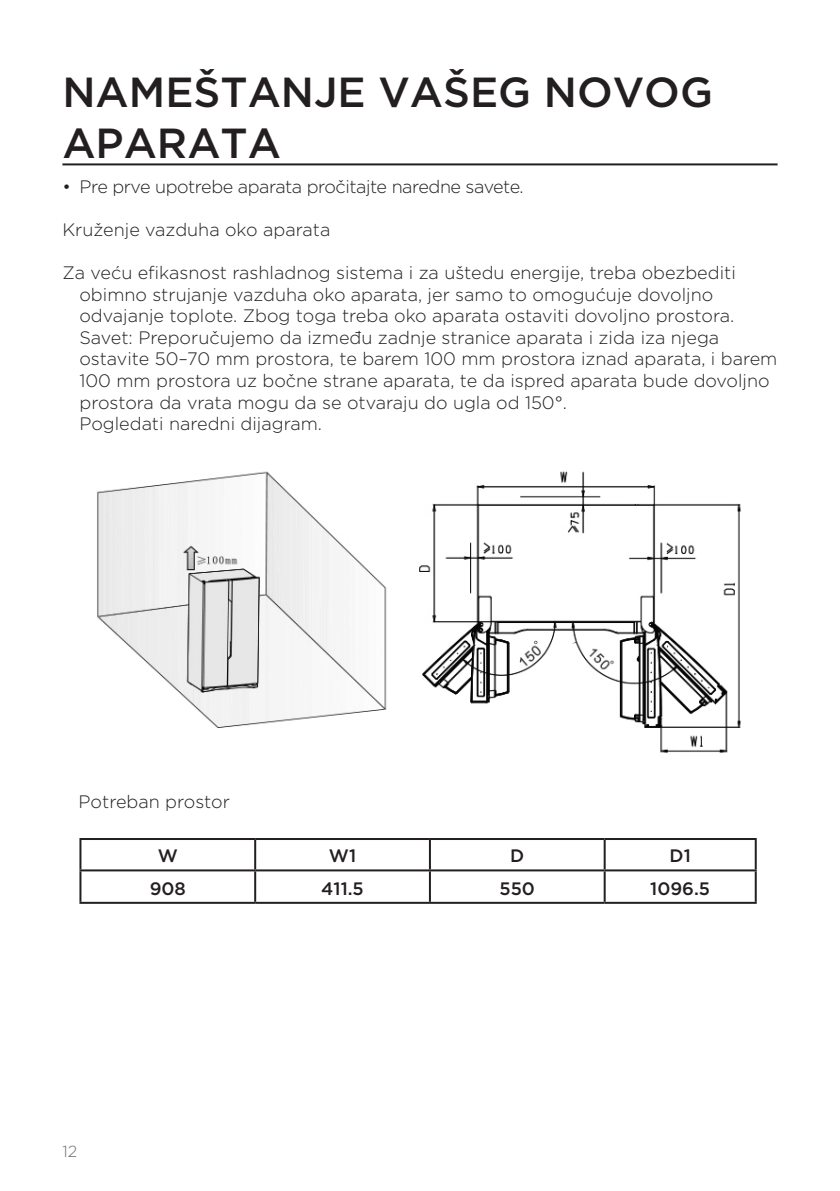
<style>
.page{position:relative;width:840px;height:1191px;background:#fff}
.page>*{position:absolute;margin:0;border:0;box-sizing:border-box;transform-origin:0 0}
.glavni_naslov{font:500 42px/50.4px "Gotham";color:#231f20}
.seznam{font:300 18px/21.6px "Gotham";color:#231f20}
.seznam-2{font:300 18px "Gotham";letter-spacing:-.025em;color:#231f20}
.podnaslov1-1{font:500 18px "Gotham";color:#231f20}
.t1{font:300 16px "Gotham";color:#6c6d70}
</style>
<div class="page">
<hr style="left:62px;top:163px;width:715px;height:2px;background:#231f20">
<img style="left:97px;top:471px;width:644px;height:282px">
<hr style="left:79px;top:838px;width:176px;height:2px;background:#231f20">
<hr style="left:79px;top:840px;width:2px;height:29px;background:#231f20">
<hr style="left:255px;top:838px;width:174px;height:2px;background:#231f20">
<hr style="left:254px;top:840px;width:2px;height:29px;background:#231f20">
<hr style="left:429px;top:838px;width:175px;height:2px;background:#231f20">
<hr style="left:428px;top:840px;width:2px;height:29px;background:#231f20">
<hr style="left:604px;top:838px;width:152px;height:2px;background:#231f20">
<hr style="left:603px;top:840px;width:2px;height:29px;background:#231f20">
<hr style="left:754px;top:840px;width:2px;height:29px;background:#231f20">
<hr style="left:79px;top:869px;width:176px;height:2px;background:#231f20">
<hr style="left:79px;top:871px;width:2px;height:31px;background:#231f20">
<hr style="left:255px;top:869px;width:174px;height:2px;background:#231f20">
<hr style="left:254px;top:871px;width:2px;height:31px;background:#231f20">
<hr style="left:429px;top:869px;width:175px;height:2px;background:#231f20">
<hr style="left:428px;top:871px;width:2px;height:31px;background:#231f20">
<hr style="left:604px;top:869px;width:152px;height:2px;background:#231f20">
<hr style="left:603px;top:871px;width:2px;height:31px;background:#231f20">
<hr style="left:754px;top:871px;width:2px;height:31px;background:#231f20">
<hr style="left:79px;top:902px;width:176px;height:2px;background:#231f20">
<hr style="left:255px;top:902px;width:174px;height:2px;background:#231f20">
<hr style="left:429px;top:902px;width:175px;height:2px;background:#231f20">
<hr style="left:604px;top:902px;width:152px;height:2px;background:#231f20">
<p class="glavni_naslov" style="left:62px;top:67px;width:651px">NAMEŠTANJE VAŠEG NOVOG<br>APARATA</p>
<p class="seznam-2" style="left:62px;top:175px;width:462px">• Pre prve upotrebe aparata pročitajte naredne savete.</p>
<p class="seznam" style="left:62px;top:218px;width:269px">Kruženje vazduha oko aparata</p>
<p class="seznam" style="left:79px;top:261px;width:699px;text-indent:-17px">Za veću efikasnost rashladnog sistema i za uštedu energije, treba obezbediti obimno strujanje vazduha oko aparata, jer samo to omogućuje dovoljno odvajanje toplote. Zbog toga treba oko aparata ostaviti dovoljno prostora.<br>Savet: Preporučujemo da između zadnje stranice aparata i zida iza njega ostavite 50–70 mm prostora, te barem 100 mm prostora iznad aparata, i barem 100 mm prostora uz bočne strane aparata, te da ispred aparata bude dovoljno prostora da vrata mogu da se otvaraju do ugla od 150°.</p>
<p class="seznam" style="left:79px;top:412px;width:244px">Pogledati naredni dijagram.</p>
<p class="seznam" style="left:79px;top:790px;width:153px">Potreban prostor</p>
<p class="podnaslov1-1" style="left:158px;top:844px;width:22px">W</p>
<p class="podnaslov1-1" style="left:329px;top:844px;width:29px">W1</p>
<p class="podnaslov1-1" style="left:510px;top:844px;width:16px">D</p>
<p class="podnaslov1-1" style="left:669px;top:844px;width:23px">D1</p>
<p class="podnaslov1-1" style="left:150px;top:876px;width:38px">908</p>
<p class="podnaslov1-1" style="left:321px;top:876px;width:44px">411.5</p>
<p class="podnaslov1-1" style="left:499px;top:876px;width:37px">550</p>
<p class="podnaslov1-1" style="left:650px;top:876px;width:61px">1096.5</p>
<p class="t1" style="left:62px;top:1140px;width:16px">12</p>
</div>
